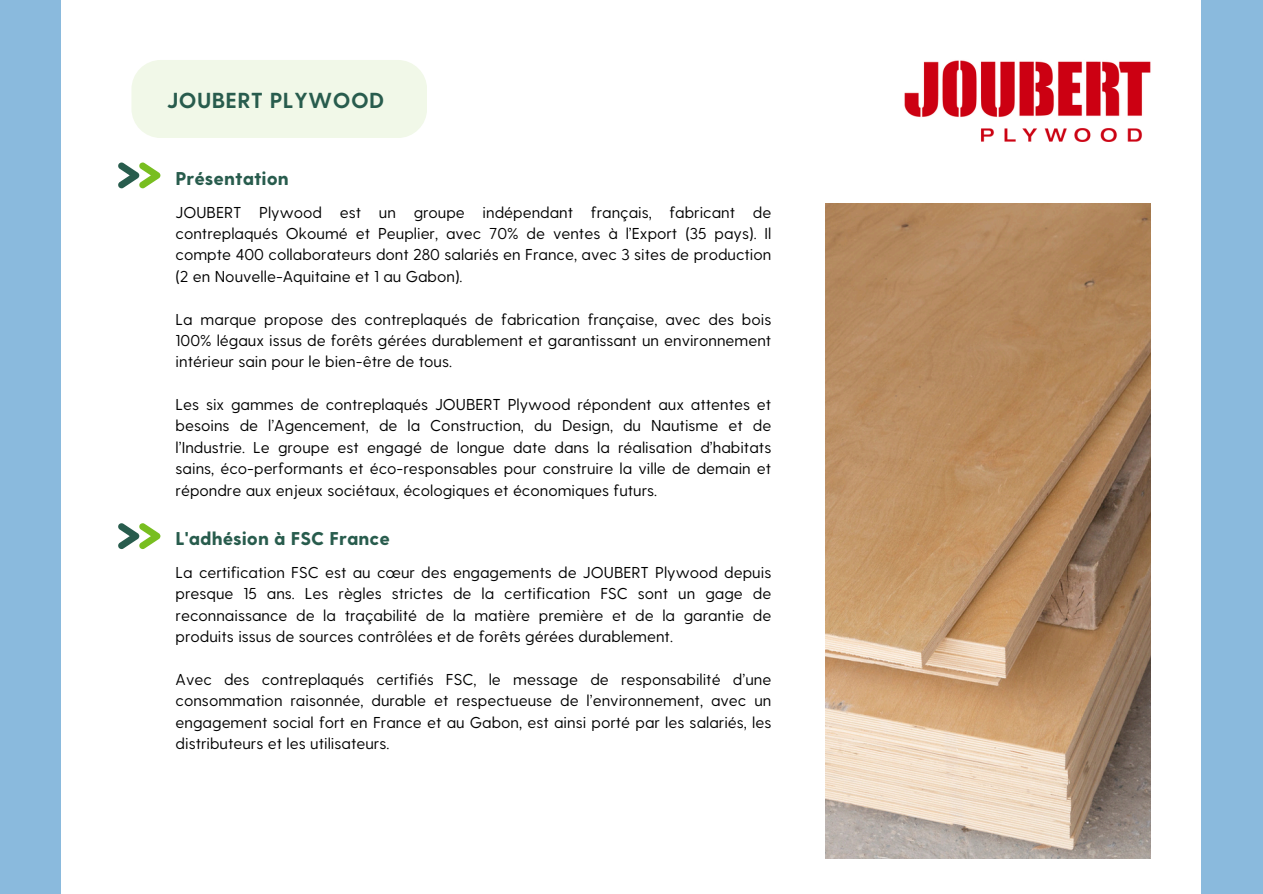
<style>
.page{position:relative;width:1263px;height:894px;background:#fff}
.page>*{position:absolute;margin:0;border:0;box-sizing:border-box;transform-origin:0 0}
.t1{font:700 21.75px "Greycliff CF";letter-spacing:.015em;color:#285c4d}
.t2{font:800 18.45px "Greycliff CF";color:#285c4d}
.t3{font:15.75px/21.3px "Greycliff CF";color:#000;text-align:justify}
</style>
<div class="page">
<div style="left:0;top:0;width:1263px;height:893px;background:#8abadd"></div>
<div style="left:62px;top:0;width:1139px;height:893px;background:#fff"></div>
<svg style="left:118px;top:162px;width:43px;height:26px"></svg>
<svg style="left:118px;top:523px;width:43px;height:26px"></svg>
<div style="left:131px;top:60px;width:296px;height:78px;background:#f1f8e8;border-radius:29px"></div>
<img style="left:904px;top:60px;width:247px;height:81px">
<img style="left:826px;top:203px;width:325px;height:655px">
<h2 class="t1" style="left:167px;top:86px;width:219px">JOUBERT PLYWOOD</h2>
<p class="t2" style="left:176px;top:166px;width:115px">Présentation</p>
<h1 class="t3" style="left:176px;top:200px;width:597px">JOUBERT Plywood est un groupe indépendant français, fabricant de contreplaqués Okoumé et Peuplier, avec 70% de ventes à l’Export (35 pays). Il compte 400 collaborateurs dont 280 salariés en France, avec 3 sites de production (2 en Nouvelle-Aquitaine et 1 au Gabon).</h1>
<p class="t3" style="left:176px;top:307px;width:597px">La marque propose des contreplaqués de fabrication française, avec des bois 100% légaux issus de forêts gérées durablement et garantissant un environnement intérieur sain pour le bien-être de tous.</p>
<h2 class="t3" style="left:176px;top:393px;width:597px">Les six gammes de contreplaqués JOUBERT Plywood répondent aux attentes et besoins de l’Agencement, de la Construction, du Design, du Nautisme et de l’Industrie. Le groupe est engagé de longue date dans la réalisation d’habitats sains, éco-performants et éco-responsables pour construire la ville de demain et répondre aux enjeux sociétaux, écologiques et économiques futurs.</h2>
<p class="t2" style="left:176px;top:526px;width:216px">L'adhésion à FSC France</p>
<p class="t3" style="left:176px;top:560px;width:597px">La certification FSC est au cœur des engagements de JOUBERT Plywood depuis presque 15 ans. Les règles strictes de la certification FSC sont un gage de reconnaissance de la traçabilité de la matière première et de la garantie de produits issus de sources contrôlées et de forêts gérées durablement.</p>
<p class="t3" style="left:176px;top:667px;width:597px">Avec des contreplaqués certifiés FSC, le message de responsabilité d’une consommation raisonnée, durable et respectueuse de l’environnement, avec un engagement social fort en France et au Gabon, est ainsi porté par les salariés, les distributeurs et les utilisateurs.</p>
</div>
